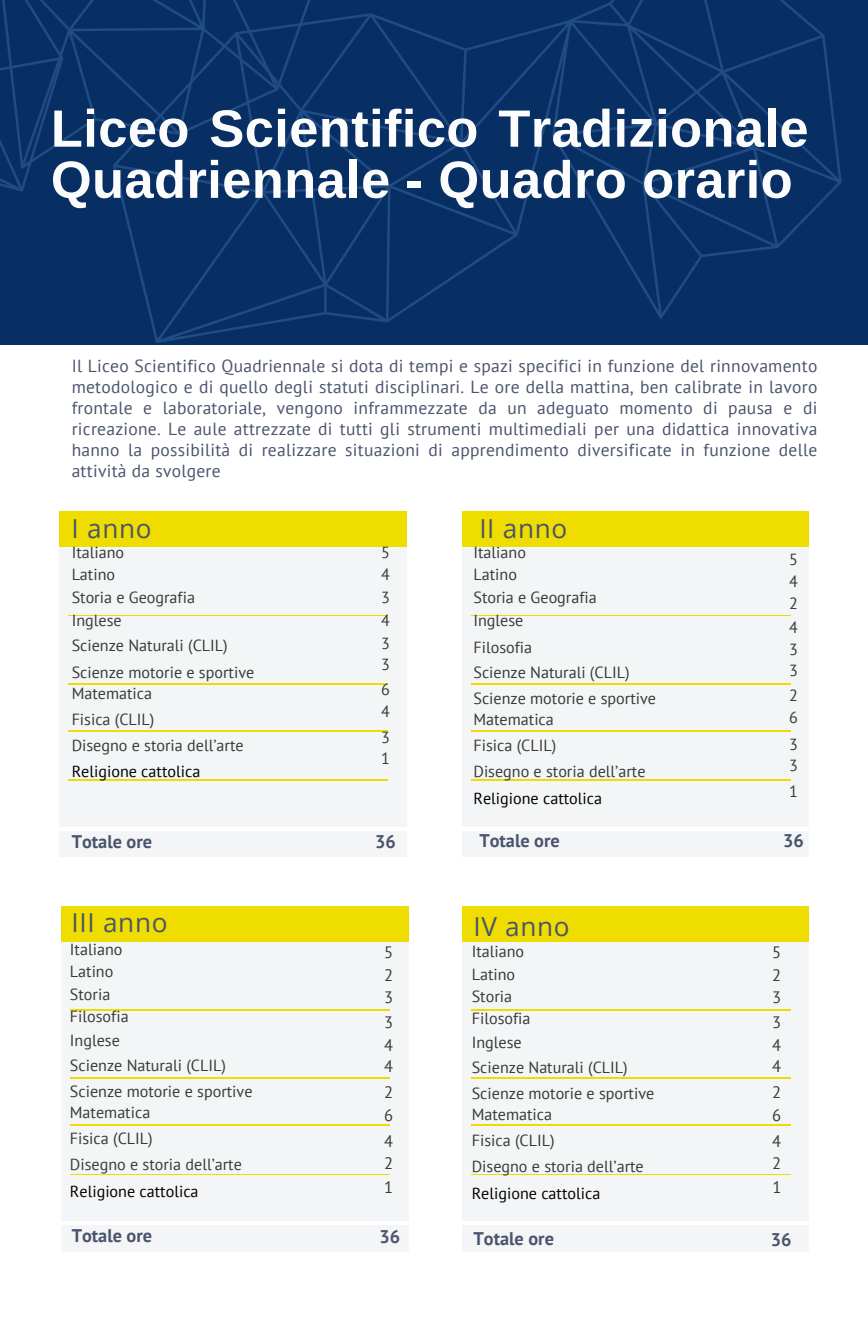
<style>
.page{position:relative;width:868px;height:1339px;background:#fff}
.page>*{position:absolute;margin:0;border:0;box-sizing:border-box;transform-origin:0 0}
.t1{font:700 52.5px/51.1px "Arimo";letter-spacing:.01em;color:#fcfcfd}
.t2{font:26.07px "Open Sans";letter-spacing:.025em;color:#4a546c}
.t3{font:700 18.2px "PT Sans";color:#4a546c}
.t4{font:17.5px/21px "PT Sans";letter-spacing:.015em;color:#4a546c;text-align:justify}
.t5{font:16.45px/22.9px "PT Sans";color:#373a36;text-align:justify}
.t6{font:16.1px/22.2px "PT Sans";color:#373a36;text-align:justify}
.t7{font:16.1px "PT Sans";color:#000}
</style>
<div class="page">
<div style="left:60px;top:512px;width:346px;height:36px;background:#efdd00"></div>
<div style="left:60px;top:548px;width:346px;height:278px;background:#f4f5f6"></div>
<div style="left:60px;top:831px;width:346px;height:26px;background:#f4f5f6"></div>
<hr style="left:69px;top:779px;width:319px;height:1px;background:#efdd00">
<hr style="left:69px;top:730px;width:319px;height:1px;background:#efdd00">
<hr style="left:69px;top:683px;width:319px;height:1px;background:#efdd00">
<hr style="left:69px;top:615px;width:319px;height:1px;background:#efdd00">
<div style="left:0;top:0;width:867px;height:345px;background:#082f64"></div>
<svg style="left:573px;top:0;width:269px;height:319px"></svg>
<svg style="left:0;top:0;width:73px;height:192px"></svg>
<svg style="left:73px;top:0;width:500px;height:343px"></svg>
<div style="left:462px;top:512px;width:347px;height:36px;background:#efdd00"></div>
<div style="left:462px;top:548px;width:347px;height:278px;background:#f4f5f6"></div>
<div style="left:462px;top:831px;width:347px;height:26px;background:#f4f5f6"></div>
<hr style="left:471px;top:779px;width:319px;height:1px;background:#efdd00">
<hr style="left:471px;top:730px;width:319px;height:1px;background:#efdd00">
<hr style="left:471px;top:683px;width:319px;height:1px;background:#efdd00">
<hr style="left:471px;top:615px;width:319px;height:1px;background:#efdd00">
<div style="left:62px;top:906px;width:346px;height:36px;background:#efdd00"></div>
<div style="left:62px;top:942px;width:346px;height:278px;background:#f4f5f6"></div>
<div style="left:62px;top:1226px;width:346px;height:25px;background:#f4f5f6"></div>
<hr style="left:71px;top:1174px;width:319px;height:1px;background:#efdd00">
<hr style="left:71px;top:1125px;width:319px;height:1px;background:#efdd00">
<hr style="left:71px;top:1078px;width:319px;height:1px;background:#efdd00">
<hr style="left:71px;top:1009px;width:319px;height:1px;background:#efdd00">
<div style="left:462px;top:906px;width:347px;height:36px;background:#efdd00"></div>
<div style="left:462px;top:942px;width:347px;height:278px;background:#f4f5f6"></div>
<div style="left:462px;top:1226px;width:347px;height:25px;background:#f4f5f6"></div>
<hr style="left:471px;top:1174px;width:319px;height:1px;background:#efdd00">
<hr style="left:471px;top:1125px;width:319px;height:1px;background:#efdd00">
<hr style="left:471px;top:1078px;width:319px;height:1px;background:#efdd00">
<hr style="left:471px;top:1009px;width:319px;height:1px;background:#efdd00">
<p class="t1" style="left:51px;top:103px;width:759px">Liceo Scientifico Tradizionale<br>Quadriennale - Quadro orario</p>
<p class="t4" style="left:72px;top:355px;width:747px">Il Liceo Scientifico Quadriennale si dota di tempi e spazi specifici in funzione del rinnovamento metodologico e di quello degli statuti disciplinari. Le ore della mattina, ben calibrate in lavoro frontale e laboratoriale, vengono inframmezzate da un adeguato momento di pausa e di ricreazione. Le aule attrezzate di tutti gli strumenti multimediali per una didattica innovativa hanno la possibilità di realizzare situazioni di apprendimento diversificate in funzione delle attività da svolgere</p>
<p class="t2" style="left:479px;top:510px;width:89px">II anno</p>
<p class="t6" style="left:473px;top:541px;width:54px">Italiano</p>
<p class="t6" style="left:473px;top:563px;width:45px">Latino</p>
<p class="t6" style="left:473px;top:586px;width:125px">Storia e Geografia</p>
<p class="t6" style="left:473px;top:609px;width:51px">Inglese</p>
<p class="t6" style="left:473px;top:635px;width:60px">Filosofia</p>
<p class="t6" style="left:473px;top:660px;width:157px">Scienze Naturali (CLIL)</p>
<p class="t6" style="left:473px;top:687px;width:184px">Scienze motorie e sportive</p>
<p class="t6" style="left:473px;top:708px;width:82px">Matematica</p>
<p class="t6" style="left:473px;top:734px;width:84px">Fisica (CLIL)</p>
<p class="t6" style="left:473px;top:760px;width:173px">Disegno e storia dell’arte</p>
<p class="t7" style="left:473px;top:787px;width:130px">Religione cattolica</p>
<p class="t2" style="left:72px;top:510px;width:81px">I anno</p>
<p class="t6" style="left:72px;top:541px;width:54px">Italiano</p>
<p class="t6" style="left:72px;top:563px;width:45px">Latino</p>
<p class="t6" style="left:72px;top:586px;width:125px">Storia e Geografia</p>
<p class="t6" style="left:72px;top:609px;width:51px">Inglese</p>
<p class="t6" style="left:72px;top:634px;width:157px">Scienze Naturali (CLIL)</p>
<p class="t6" style="left:72px;top:660px;width:184px">Scienze motorie e sportive</p>
<p class="t6" style="left:72px;top:681px;width:82px">Matematica</p>
<p class="t6" style="left:72px;top:708px;width:84px">Fisica (CLIL)</p>
<p class="t6" style="left:72px;top:734px;width:173px">Disegno e storia dell’arte</p>
<p class="t7" style="left:72px;top:761px;width:130px">Religione cattolica</p>
<p class="t6" style="left:381px;top:541px;width:10px">5<br>4<br>3</p>
<p class="t6" style="left:381px;top:609px;width:10px">4</p>
<p class="t6" style="left:381px;top:631px;width:10px">3</p>
<p class="t6" style="left:381px;top:652px;width:10px">3</p>
<p class="t6" style="left:381px;top:677px;width:10px">6<br>4</p>
<p class="t6" style="left:381px;top:726px;width:10px">3</p>
<p class="t6" style="left:381px;top:747px;width:10px">1</p>
<p class="t6" style="left:789px;top:547px;width:10px">5<br>4<br>2</p>
<p class="t6" style="left:789px;top:616px;width:10px">4</p>
<p class="t6" style="left:789px;top:638px;width:10px">3</p>
<p class="t6" style="left:789px;top:659px;width:10px">3</p>
<p class="t6" style="left:789px;top:684px;width:10px">2<br>6</p>
<p class="t6" style="left:789px;top:732px;width:10px">3</p>
<p class="t6" style="left:789px;top:753px;width:10px">3</p>
<p class="t6" style="left:789px;top:780px;width:10px">1</p>
<p class="t3" style="left:72px;top:830px;width:82px">Totale ore</p>
<p class="t3" style="left:375px;top:830px;width:22px">36</p>
<p class="t3" style="left:479px;top:829px;width:82px">Totale ore</p>
<p class="t3" style="left:783px;top:829px;width:22px">36</p>
<p class="t2" style="left:72px;top:904px;width:97px">III anno</p>
<p class="t2" style="left:473px;top:908px;width:98px">IV anno</p>
<p class="t6" style="left:70px;top:938px;width:54px">Italiano</p>
<p class="t6" style="left:70px;top:960px;width:45px">Latino</p>
<p class="t6" style="left:70px;top:983px;width:42px">Storia</p>
<p class="t6" style="left:70px;top:1005px;width:60px">Filosofia</p>
<p class="t6" style="left:70px;top:1028px;width:51px">Inglese</p>
<p class="t6" style="left:70px;top:1053px;width:157px">Scienze Naturali (CLIL)</p>
<p class="t6" style="left:70px;top:1080px;width:184px">Scienze motorie e sportive</p>
<p class="t6" style="left:70px;top:1101px;width:82px">Matematica</p>
<p class="t6" style="left:70px;top:1127px;width:84px">Fisica (CLIL)</p>
<p class="t6" style="left:70px;top:1153px;width:173px">Disegno e storia dell’arte</p>
<p class="t7" style="left:70px;top:1180px;width:130px">Religione cattolica</p>
<p class="t5" style="left:384px;top:940px;width:11px">5<br>2<br>3</p>
<p class="t5" style="left:384px;top:1010px;width:11px">3</p>
<p class="t5" style="left:384px;top:1033px;width:11px">4</p>
<p class="t5" style="left:384px;top:1054px;width:11px">4</p>
<p class="t5" style="left:384px;top:1080px;width:11px">2<br>6</p>
<p class="t5" style="left:384px;top:1130px;width:11px">4</p>
<p class="t5" style="left:384px;top:1151px;width:11px">2</p>
<p class="t5" style="left:384px;top:1175px;width:11px">1</p>
<p class="t6" style="left:471px;top:940px;width:54px">Italiano</p>
<p class="t6" style="left:471px;top:962px;width:45px">Latino</p>
<p class="t6" style="left:471px;top:985px;width:42px">Storia</p>
<p class="t6" style="left:471px;top:1007px;width:60px">Filosofia</p>
<p class="t6" style="left:471px;top:1031px;width:51px">Inglese</p>
<p class="t6" style="left:471px;top:1055px;width:157px">Scienze Naturali (CLIL)</p>
<p class="t6" style="left:471px;top:1082px;width:184px">Scienze motorie e sportive</p>
<p class="t6" style="left:471px;top:1103px;width:82px">Matematica</p>
<p class="t6" style="left:471px;top:1129px;width:84px">Fisica (CLIL)</p>
<p class="t6" style="left:471px;top:1155px;width:173px">Disegno e storia dell’arte</p>
<p class="t7" style="left:471px;top:1182px;width:130px">Religione cattolica</p>
<p class="t5" style="left:772px;top:940px;width:11px">5<br>2<br>3</p>
<p class="t5" style="left:772px;top:1010px;width:11px">3</p>
<p class="t5" style="left:772px;top:1033px;width:11px">4</p>
<p class="t5" style="left:772px;top:1054px;width:11px">4</p>
<p class="t5" style="left:772px;top:1080px;width:11px">2<br>6</p>
<p class="t5" style="left:772px;top:1130px;width:11px">4</p>
<p class="t5" style="left:772px;top:1151px;width:11px">2</p>
<p class="t5" style="left:772px;top:1175px;width:11px">1</p>
<p class="t3" style="left:72px;top:1223px;width:82px">Totale ore</p>
<p class="t3" style="left:379px;top:1224px;width:22px">36</p>
<p class="t3" style="left:473px;top:1226px;width:82px">Totale ore</p>
<p class="t3" style="left:770px;top:1227px;width:22px">36</p>
</div>
